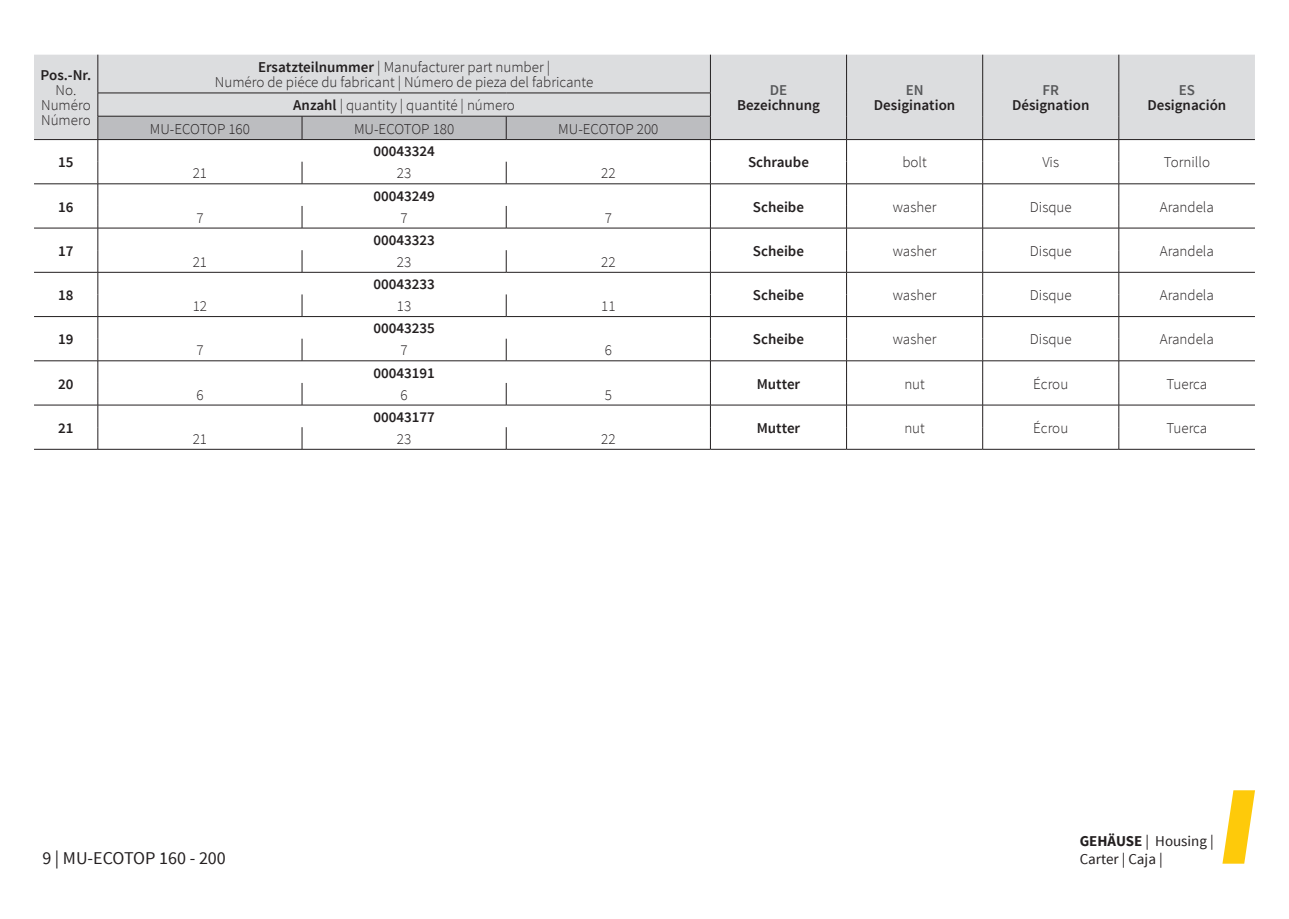
<style>
.page{position:relative;width:1289px;height:919px;background:#fff}
.page>*{position:absolute;margin:0;border:0;box-sizing:border-box;transform-origin:0 0}
.t1{font:18px "Source Sans Pro";color:#231f20}
.Tabelleninhalt{font:300 15px "Source Sans Pro";color:#231f20}
.Tabelleninhalt-2{font:600 15px "Source Sans Pro";color:#231f20}
.Bodytext{font:300 15px "Source Sans Pro";color:#231f20}
.Inhalt{font:15px "Source Sans Pro";color:#231f20}
.Tabelleninhalt-3{font:600 15px "Source Sans Pro";color:#57585a}
.s1{font-weight:600}
.s2{font-weight:700}
</style>
<div class="page">
<svg style="left:1222px;top:790px;width:32px;height:73px"></svg>
<div style="left:34px;top:55px;width:1220px;height:84px;background:#dcdddf"></div>
<hr style="left:846px;top:183px;width:136px;height:1px;background:#231f20">
<hr style="left:982px;top:183px;width:136px;height:1px;background:#231f20">
<hr style="left:1118px;top:183px;width:136px;height:1px;background:#231f20">
<hr style="left:846px;top:228px;width:136px;height:1px;background:#231f20">
<hr style="left:982px;top:228px;width:136px;height:1px;background:#231f20">
<hr style="left:1118px;top:228px;width:136px;height:1px;background:#231f20">
<hr style="left:846px;top:272px;width:136px;height:1px;background:#231f20">
<hr style="left:982px;top:272px;width:136px;height:1px;background:#231f20">
<hr style="left:1118px;top:272px;width:136px;height:1px;background:#231f20">
<hr style="left:846px;top:405px;width:136px;height:1px;background:#231f20">
<hr style="left:982px;top:405px;width:136px;height:1px;background:#231f20">
<hr style="left:1118px;top:405px;width:136px;height:1px;background:#231f20">
<hr style="left:846px;top:449px;width:136px;height:1px;background:#231f20">
<hr style="left:982px;top:449px;width:136px;height:1px;background:#231f20">
<hr style="left:1118px;top:449px;width:136px;height:1px;background:#231f20">
<hr style="left:34px;top:360px;width:64px;height:1px;background:#231f20">
<hr style="left:34px;top:405px;width:64px;height:1px;background:#231f20">
<hr style="left:710px;top:316px;width:136px;height:1px;background:#231f20">
<hr style="left:846px;top:316px;width:136px;height:1px;background:#231f20">
<hr style="left:982px;top:316px;width:136px;height:1px;background:#231f20">
<hr style="left:1118px;top:316px;width:136px;height:1px;background:#231f20">
<hr style="left:710px;top:360px;width:136px;height:1px;background:#231f20">
<hr style="left:846px;top:360px;width:136px;height:1px;background:#231f20">
<hr style="left:982px;top:360px;width:136px;height:1px;background:#231f20">
<hr style="left:1118px;top:360px;width:136px;height:1px;background:#231f20">
<hr style="left:34px;top:272px;width:64px;height:1px;background:#231f20">
<hr style="left:98px;top:55px;width:1px;height:38px;background:#231f20">
<hr style="left:34px;top:316px;width:64px;height:1px;background:#231f20">
<hr style="left:710px;top:55px;width:1px;height:38px;background:#231f20">
<hr style="left:846px;top:55px;width:1px;height:38px;background:#231f20">
<hr style="left:982px;top:55px;width:1px;height:38px;background:#231f20">
<hr style="left:1118px;top:55px;width:1px;height:38px;background:#231f20">
<hr style="left:710px;top:183px;width:136px;height:1px;background:#231f20">
<hr style="left:710px;top:228px;width:136px;height:1px;background:#231f20">
<hr style="left:710px;top:272px;width:136px;height:1px;background:#231f20">
<hr style="left:710px;top:405px;width:136px;height:1px;background:#231f20">
<hr style="left:710px;top:449px;width:136px;height:1px;background:#231f20">
<hr style="left:34px;top:449px;width:64px;height:1px;background:#231f20">
<hr style="left:98px;top:449px;width:204px;height:1px;background:#231f20">
<hr style="left:302px;top:449px;width:204px;height:1px;background:#231f20">
<hr style="left:506px;top:449px;width:204px;height:1px;background:#231f20">
<svg style="left:846px;top:93px;width:1px;height:356px"></svg>
<svg style="left:982px;top:93px;width:1px;height:356px"></svg>
<svg style="left:1118px;top:93px;width:1px;height:356px"></svg>
<svg style="left:98px;top:93px;width:613px;height:356px"></svg>
<hr style="left:34px;top:139px;width:64px;height:1px;background:#231f20">
<hr style="left:34px;top:183px;width:64px;height:1px;background:#231f20">
<hr style="left:34px;top:228px;width:64px;height:1px;background:#231f20">
<hr style="left:710px;top:139px;width:136px;height:1px;background:#231f20">
<hr style="left:846px;top:139px;width:136px;height:1px;background:#231f20">
<hr style="left:982px;top:139px;width:136px;height:1px;background:#231f20">
<hr style="left:1118px;top:139px;width:136px;height:1px;background:#231f20">
<hr style="left:98px;top:139px;width:204px;height:1px;background:#231f20">
<hr style="left:302px;top:139px;width:204px;height:1px;background:#231f20">
<hr style="left:506px;top:139px;width:204px;height:1px;background:#231f20">
<hr style="left:98px;top:183px;width:204px;height:1px;background:#231f20">
<hr style="left:302px;top:183px;width:204px;height:1px;background:#231f20">
<hr style="left:506px;top:183px;width:204px;height:1px;background:#231f20">
<hr style="left:98px;top:228px;width:204px;height:1px;background:#231f20">
<hr style="left:302px;top:228px;width:204px;height:1px;background:#231f20">
<hr style="left:506px;top:228px;width:204px;height:1px;background:#231f20">
<p class="Tabelleninhalt-2" style="left:41px;top:66px;width:52px">Pos.-Nr.</p>
<p class="Tabelleninhalt" style="left:56px;top:81px;width:22px">No.</p>
<p class="Tabelleninhalt" style="left:41px;top:96px;width:51px">Numéro</p>
<p class="Tabelleninhalt" style="left:41px;top:111px;width:51px">Número</p>
<p class="Tabelleninhalt" style="left:258px;top:58px;width:293px"><span class="s1">Ersatzteilnummer</span> | Manufacturer part number |</p>
<p class="Tabelleninhalt" style="left:215px;top:73px;width:380px">Numéro de piéce du fabricant | Número de pieza del fabricante</p>
<p class="Tabelleninhalt-3" style="left:769px;top:81px;width:19px">DE</p>
<p class="Tabelleninhalt-2" style="left:737px;top:96px;width:84px">Bezeichnung</p>
<p class="Tabelleninhalt-3" style="left:1178px;top:81px;width:18px">ES</p>
<p class="Tabelleninhalt-3" style="left:905px;top:81px;width:19px">EN</p>
<p class="Tabelleninhalt-2" style="left:874px;top:96px;width:83px">Desigination</p>
<p class="Tabelleninhalt-3" style="left:1042px;top:81px;width:18px">FR</p>
<p class="Tabelleninhalt-2" style="left:1012px;top:96px;width:79px">Désignation</p>
<p class="Bodytext" style="left:293px;top:96px;width:223px"><span class="s1">Anzahl</span> | quantity | quantité | número</p>
<p class="Tabelleninhalt-2" style="left:1147px;top:96px;width:80px">Designación</p>
<p class="Tabelleninhalt" style="left:150px;top:119px;width:102px">MU-ECOTOP 160</p>
<p class="Tabelleninhalt" style="left:354px;top:119px;width:102px">MU-ECOTOP 180</p>
<p class="Tabelleninhalt" style="left:558px;top:119px;width:102px">MU-ECOTOP 200</p>
<p class="Tabelleninhalt-2" style="left:58px;top:153px;width:17px">15</p>
<p class="Tabelleninhalt-2" style="left:373px;top:142px;width:63px">00043324</p>
<p class="Tabelleninhalt" style="left:193px;top:164px;width:16px">21</p>
<p class="Tabelleninhalt" style="left:397px;top:164px;width:16px">23</p>
<p class="Tabelleninhalt" style="left:601px;top:164px;width:16px">22</p>
<p class="Tabelleninhalt-2" style="left:748px;top:153px;width:62px">Schraube</p>
<p class="Tabelleninhalt" style="left:902px;top:153px;width:26px">bolt</p>
<p class="Tabelleninhalt" style="left:1042px;top:153px;width:18px">Vis</p>
<p class="Tabelleninhalt" style="left:1163px;top:153px;width:48px">Tornillo</p>
<p class="Tabelleninhalt-2" style="left:58px;top:197px;width:17px">16</p>
<p class="Tabelleninhalt-2" style="left:373px;top:186px;width:63px">00043249</p>
<p class="Tabelleninhalt" style="left:196px;top:208px;width:9px">7</p>
<p class="Tabelleninhalt" style="left:400px;top:208px;width:9px">7</p>
<p class="Tabelleninhalt" style="left:604px;top:208px;width:9px">7</p>
<p class="Tabelleninhalt-2" style="left:753px;top:197px;width:53px">Scheibe</p>
<p class="Tabelleninhalt" style="left:892px;top:197px;width:45px">washer</p>
<p class="Tabelleninhalt" style="left:1029px;top:197px;width:43px">Disque</p>
<p class="Tabelleninhalt" style="left:1159px;top:197px;width:56px">Arandela</p>
<p class="Tabelleninhalt-2" style="left:58px;top:241px;width:17px">17</p>
<p class="Tabelleninhalt-2" style="left:373px;top:230px;width:63px">00043323</p>
<p class="Tabelleninhalt" style="left:193px;top:253px;width:16px">21</p>
<p class="Tabelleninhalt" style="left:397px;top:253px;width:16px">23</p>
<p class="Tabelleninhalt" style="left:601px;top:253px;width:16px">22</p>
<p class="Tabelleninhalt-2" style="left:753px;top:241px;width:53px">Scheibe</p>
<p class="Tabelleninhalt" style="left:892px;top:242px;width:45px">washer</p>
<p class="Tabelleninhalt" style="left:1029px;top:242px;width:43px">Disque</p>
<p class="Tabelleninhalt" style="left:1159px;top:242px;width:56px">Arandela</p>
<p class="Tabelleninhalt-2" style="left:58px;top:285px;width:17px">18</p>
<p class="Tabelleninhalt-2" style="left:373px;top:274px;width:63px">00043233</p>
<p class="Tabelleninhalt" style="left:193px;top:297px;width:16px">12</p>
<p class="Tabelleninhalt" style="left:397px;top:297px;width:16px">13</p>
<p class="Tabelleninhalt" style="left:601px;top:297px;width:16px">11</p>
<p class="Tabelleninhalt-2" style="left:753px;top:285px;width:53px">Scheibe</p>
<p class="Tabelleninhalt" style="left:892px;top:286px;width:45px">washer</p>
<p class="Tabelleninhalt" style="left:1029px;top:286px;width:43px">Disque</p>
<p class="Tabelleninhalt" style="left:1159px;top:286px;width:56px">Arandela</p>
<p class="Tabelleninhalt-2" style="left:58px;top:330px;width:17px">19</p>
<p class="Tabelleninhalt-2" style="left:373px;top:319px;width:63px">00043235</p>
<p class="Tabelleninhalt" style="left:196px;top:341px;width:9px">7</p>
<p class="Tabelleninhalt" style="left:400px;top:341px;width:9px">7</p>
<p class="Tabelleninhalt" style="left:604px;top:341px;width:9px">6</p>
<p class="Tabelleninhalt-2" style="left:753px;top:330px;width:53px">Scheibe</p>
<p class="Tabelleninhalt" style="left:892px;top:330px;width:45px">washer</p>
<p class="Tabelleninhalt" style="left:1029px;top:330px;width:43px">Disque</p>
<p class="Tabelleninhalt" style="left:1159px;top:330px;width:56px">Arandela</p>
<p class="Tabelleninhalt-2" style="left:58px;top:374px;width:17px">20</p>
<p class="Tabelleninhalt-2" style="left:373px;top:363px;width:63px">00043191</p>
<p class="Tabelleninhalt" style="left:196px;top:385px;width:9px">6</p>
<p class="Tabelleninhalt" style="left:400px;top:385px;width:9px">6</p>
<p class="Tabelleninhalt" style="left:604px;top:385px;width:9px">5</p>
<p class="Tabelleninhalt-2" style="left:756px;top:374px;width:45px">Mutter</p>
<p class="Tabelleninhalt" style="left:904px;top:374px;width:22px">nut</p>
<p class="Tabelleninhalt" style="left:1033px;top:374px;width:37px">Écrou</p>
<p class="Tabelleninhalt" style="left:1166px;top:374px;width:42px">Tuerca</p>
<p class="Tabelleninhalt-2" style="left:58px;top:418px;width:17px">21</p>
<p class="Tabelleninhalt-2" style="left:373px;top:407px;width:63px">00043177</p>
<p class="Tabelleninhalt" style="left:193px;top:430px;width:16px">21</p>
<p class="Tabelleninhalt" style="left:397px;top:430px;width:16px">23</p>
<p class="Tabelleninhalt" style="left:601px;top:430px;width:16px">22</p>
<p class="Tabelleninhalt-2" style="left:756px;top:418px;width:45px">Mutter</p>
<p class="Tabelleninhalt" style="left:904px;top:418px;width:22px">nut</p>
<p class="Tabelleninhalt" style="left:1033px;top:418px;width:37px">Écrou</p>
<p class="Tabelleninhalt" style="left:1166px;top:418px;width:42px">Tuerca</p>
<p class="t1" style="left:42px;top:846px;width:185px">9 | MU-ECOTOP 160 - 200</p>
<p class="Inhalt" style="left:1079px;top:831px;width:135px"><span class="s2">GEHÄUSE</span> | Housing |</p>
<p class="Inhalt" style="left:1079px;top:849px;width:84px">Carter | Caja |</p>
</div>
